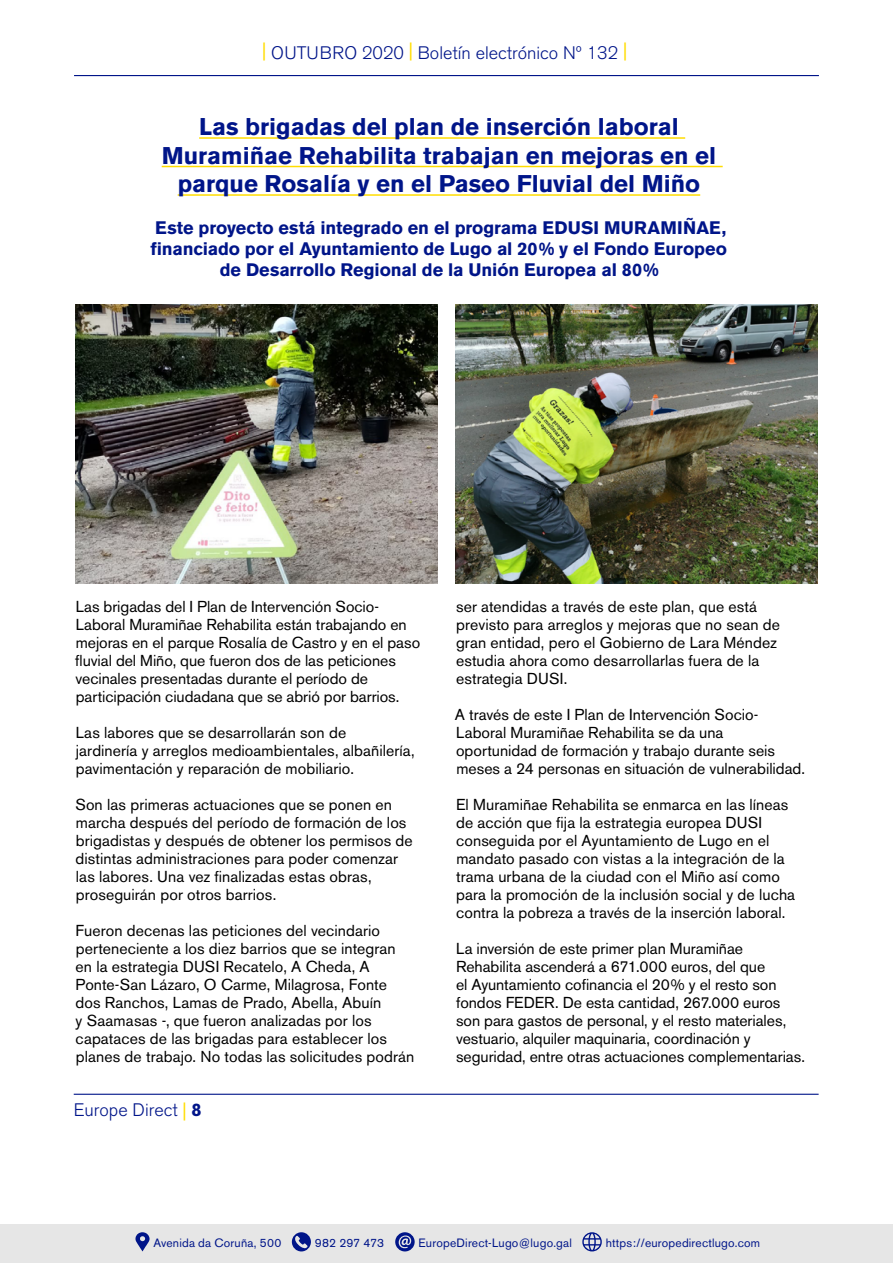
<style>
.page{position:relative;width:893px;height:1263px;background:#fff}
.page>*{position:absolute;margin:0;border:0;box-sizing:border-box;transform-origin:0 0}
.t1{font:700 24px/28.5px "Akzidenz Grotesk BE";color:#001589;text-align:center}
.t2{font:700 18px/21px "Akzidenz Grotesk BE";letter-spacing:-.005em;color:#001589;text-align:center}
.t3{font:300 18px "Akzidenz Grotesk BE";color:#001589}
.t4{font:15.75px/18px "Akzidenz Grotesk BE";letter-spacing:.005em;color:#000}
.t5{font:12px "Akzidenz Grotesk BE";letter-spacing:.015em;color:#001589}
.s1{font-weight:400;color:#fd0}
.s2{font-weight:700}
</style>
<div class="page">
<hr style="left:74px;top:1094px;width:745px;height:1px;background:#001589">
<hr style="left:74px;top:75px;width:745px;height:1px;background:#001589">
<div style="left:0;top:1224px;width:893px;height:39px;background:#e6e6e6"></div>
<svg style="left:135px;top:1232px;width:15px;height:19px"></svg>
<svg style="left:292px;top:1232px;width:19px;height:19px"></svg>
<svg style="left:295px;top:1236px;width:13px;height:12px"></svg>
<svg style="left:395px;top:1232px;width:20px;height:19px"></svg>
<svg style="left:399px;top:1235px;width:12px;height:13px"></svg>
<svg style="left:582px;top:1232px;width:20px;height:19px"></svg>
<hr style="left:199px;top:137px;width:486px;height:2px;background:#fd0">
<hr style="left:162px;top:166px;width:561px;height:1px;background:#fd0">
<hr style="left:178px;top:194px;width:522px;height:2px;background:#fd0">
<img style="left:75px;top:304px;width:362px;height:279px">
<img style="left:455px;top:304px;width:363px;height:279px">
<p class="t3" style="left:262px;top:43px;width:366px"><sup>|</sup> OUTUBRO 2020 <sup>|</sup> Boletín electrónico Nº 132 <sup>|</sup></p>
<h1 class="t1" style="left:162px;top:113px;width:556px">Las brigadas del plan de inserción laboral<br>Muramiñae Rehabilita trabajan en mejoras en el parque Rosalía y en el Paseo Fluvial del Miño</h1>
<p class="t2" style="left:150px;top:217px;width:578px">Este proyecto está integrado en el programa EDUSI MURAMIÑAE, financiado por el Ayuntamiento de Lugo al 20% y el Fondo Europeo de Desarrollo Regional de la Unión Europea al 80%</p>
<p class="t4" style="left:75px;top:598px;width:347px">Las brigadas del I Plan de Intervención Socio-Laboral Muramiñae Rehabilita están trabajando en mejoras en el parque Rosalía de Castro y en el paso fluvial del Miño, que fueron dos de las peticiones vecinales presentadas durante el período de participación ciudadana que se abrió por barrios.</p>
<p class="t4" style="left:76px;top:724px;width:341px">Las labores que se desarrollarán son de<br>jardinería y arreglos medioambientales, albañilería, pavimentación y reparación de mobiliario.</p>
<p class="t4" style="left:75px;top:796px;width:339px">Son las primeras actuaciones que se ponen en marcha después del período de formación de los brigadistas y después de obtener los permisos de distintas administraciones para poder comenzar las labores. Una vez finalizadas estas obras, proseguirán por otros barrios.</p>
<p class="t4" style="left:76px;top:922px;width:340px">Fueron decenas las peticiones del vecindario perteneciente a los diez barrios que se integran en la estrategia DUSI Recatelo, A Cheda, A Ponte-San Lázaro, O Carme, Milagrosa, Fonte dos Ranchos, Lamas de Prado, Abella, Abuín<br>y Saamasas -, que fueron analizadas por los capataces de las brigadas para establecer los planes de trabajo. No todas las solicitudes podrán</p>
<p class="t3" style="left:74px;top:1100px;width:129px">Europe Direct <span class="s1">|</span> <span class="s2">8</span></p>
<p class="t4" style="left:456px;top:598px;width:325px">ser atendidas a través de este plan, que está previsto para arreglos y mejoras que no sean de gran entidad, pero el Gobierno de Lara Méndez estudia ahora como desarrollarlas fuera de la estrategia DUSI.</p>
<p class="t4" style="left:455px;top:706px;width:352px">A través de este I Plan de Intervención Socio-Laboral Muramiñae Rehabilita se da una oportunidad de formación y trabajo durante seis meses a 24 personas en situación de vulnerabilidad.</p>
<p class="t4" style="left:456px;top:796px;width:341px">El Muramiñae Rehabilita se enmarca en las líneas de acción que fija la estrategia europea DUSI conseguida por el Ayuntamiento de Lugo en el mandato pasado con vistas a la integración de la trama urbana de la ciudad con el Miño así como para la promoción de la inclusión social y de lucha contra la pobreza a través de la inserción laboral.</p>
<p class="t4" style="left:456px;top:940px;width:351px">La inversión de este primer plan Muramiñae Rehabilita ascenderá a 671.000 euros, del que<br>el Ayuntamiento cofinancia el 20% y el resto son fondos FEDER. De esta cantidad, 267.000 euros son para gastos de personal, y el resto materiales, vestuario, alquiler maquinaria, coordinación y seguridad, entre otras actuaciones complementarias.</p>
<p class="t5" style="left:153px;top:1236px;width:129px">Avenida da Coruña, 500</p>
<p class="t5" style="left:315px;top:1236px;width:71px">982 297 473</p>
<p class="t5" style="left:419px;top:1236px;width:155px">EuropeDirect-Lugo@lugo.gal</p>
<p class="t5" style="left:606px;top:1236px;width:156px">https://europedirectlugo.com</p>
</div>
